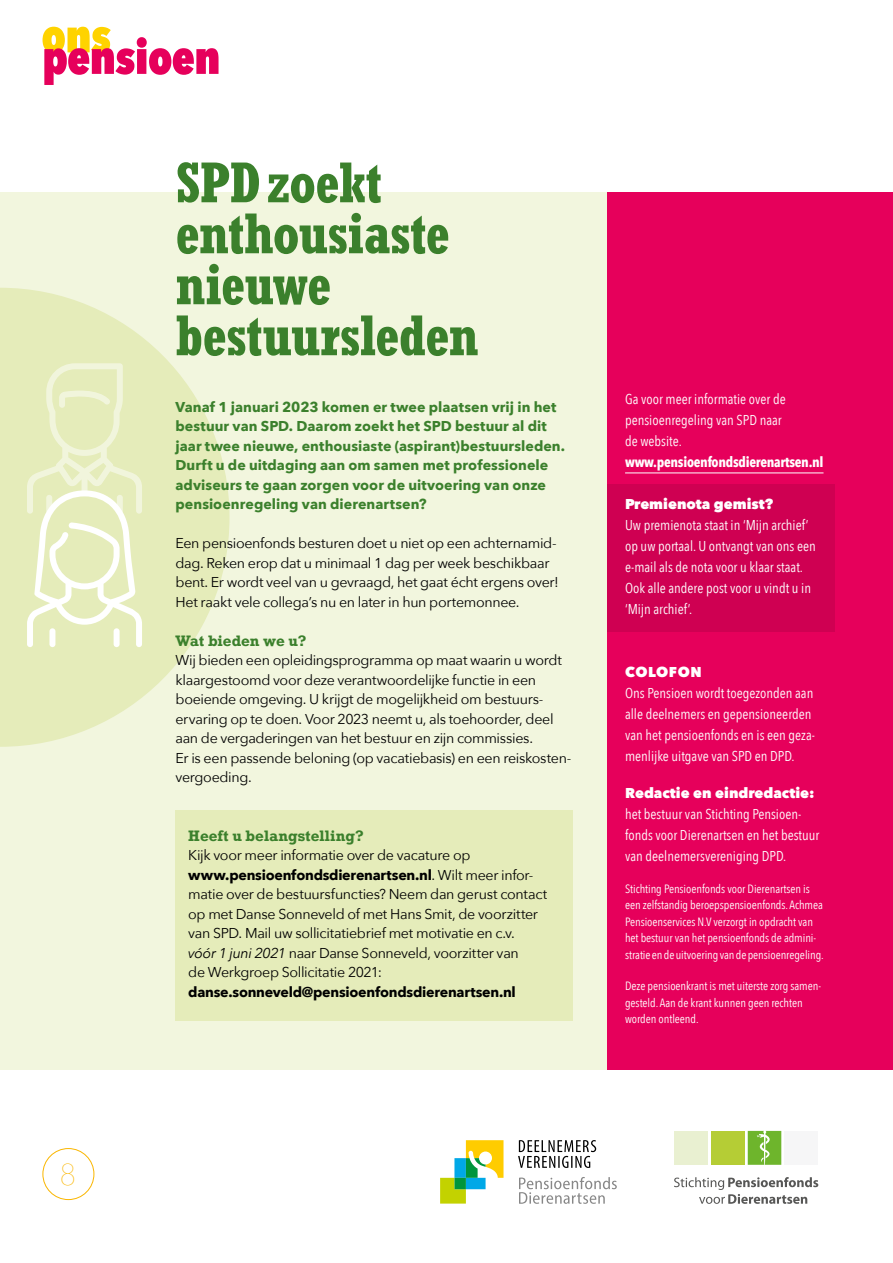
<style>
.page{position:relative;width:893px;height:1263px;background:#fff}
.page>*{position:absolute;margin:0;border:0;box-sizing:border-box;transform-origin:0 0}
.t1{font:700 condensed 54px/51px "Rockwell Nova";letter-spacing:-.015em;color:#3b802c}
.t2{font:200 30px "Avenir Next";color:#fab600}
.t3{font:14.25px/19.5px "Avenir Next";letter-spacing:-.025em;color:#000}
.t4{font:14.25px/21px "Avenir Next Condensed";color:#fff}
.t5{font:700 14.25px/19.5px "Avenir Next";letter-spacing:.005em;color:#3b802c}
.t6{font:700 14.25px "Avenir Next";letter-spacing:-.015em;color:#000}
.t7{font:800 14.25px "Avenir Next";color:#fff}
.t8{font:700 14.25px "Rockwell Nova";letter-spacing:.005em;color:#3b802c}
.t9{font:700 14.25px "Avenir Next Condensed";letter-spacing:-.02em;color:#fff}
.t10{font:800 14.25px "Avenir Next";letter-spacing:.04em;color:#fff}
.t11{font:12px/16.5px "Avenir Next Condensed";letter-spacing:-.005em;color:#fff}
.s1{font-weight:700}
.s2{font-style:italic}
</style>
<div class="page">
<div style="left:0;top:193px;width:608px;height:877px;background:#f2f6de"></div>
<div style="left:176px;top:810px;width:397px;height:211px;background:#e5ecba"></div>
<svg style="left:0;top:288px;width:230px;height:459px;fill:#e5ecba"></svg>
<div style="left:43px;top:1148px;width:51px;height:52px;border:1px solid #fab600;border-radius:50%"></div>
<svg style="left:43px;top:27px;width:176px;height:58px"></svg>
<div style="left:607px;top:193px;width:286px;height:877px;background:#e6005b"></div>
<div style="left:607px;top:484px;width:228px;height:147px;background:#cf0052"></div>
<hr style="left:625px;top:473px;width:198px;height:1px;background:#fff">
<div style="left:674px;top:1131px;width:34px;height:34px;background:#e9f0d1"></div>
<div style="left:711px;top:1131px;width:33px;height:34px;background:#b5cd35"></div>
<div style="left:784px;top:1131px;width:34px;height:34px;background:#f6f6f7"></div>
<svg style="left:674px;top:1177px;width:144px;height:27px"></svg>
<svg style="left:748px;top:1131px;width:33px;height:34px"></svg>
<svg style="left:518px;top:1140px;width:78px;height:28px"></svg>
<svg style="left:519px;top:1177px;width:98px;height:27px"></svg>
<svg style="left:440px;top:1140px;width:63px;height:63px"></svg>
<svg style="left:27px;top:363px;width:115px;height:284px;background:#e9efc7"></svg>
<h2 class="t2" style="left:59px;top:1149px;width:18px">8</h2>
<h1 class="t1" style="left:176px;top:157px;width:305px">SPD zoekt enthousiaste nieuwe bestuursleden</h1>
<p class="t5" style="left:176px;top:397px;width:391px">Vanaf 1 januari 2023 komen er twee plaatsen vrij in het bestuur van SPD. Daarom zoekt het SPD bestuur al dit jaar twee nieuwe, enthousiaste (aspirant)bestuursleden.<br>Durft u de uitdaging aan om samen met professionele adviseurs te gaan zorgen voor de uitvoering van onze pensioenregeling van dierenartsen?</p>
<p class="t3" style="left:176px;top:533px;width:385px">Een pensioenfonds besturen doet u niet op een achternamid&shy;dag. Reken erop dat u minimaal 1 dag per week beschikbaar bent. Er wordt veel van u gevraagd, het gaat écht ergens over!<br>Het raakt vele collega’s nu en later in hun portemonnee.</p>
<p class="t8" style="left:176px;top:631px;width:132px">Wat bieden we u?</p>
<p class="t3" style="left:176px;top:650px;width:397px">Wij bieden een opleidingsprogramma op maat waarin u wordt klaargestoomd voor deze verantwoordelijke functie in een boeiende omgeving. U krijgt de mogelijkheid om bestuurs&shy;ervaring op te doen. Voor 2023 neemt u, als toehoorder, deel aan de vergaderingen van het bestuur en zijn commissies.<br>Er is een passende beloning (op vacatiebasis) en een reiskosten&shy;vergoeding.</p>
<p class="t8" style="left:188px;top:826px;width:177px">Heeft u belangstelling?</p>
<p class="t3" style="left:188px;top:845px;width:361px">Kijk voor meer informatie over de vacature op <span class="s1">www.pensioenfondsdierenartsen.nl</span>. Wilt meer infor&shy;matie over de bestuursfuncties? Neem dan gerust contact op met Danse Sonneveld of met Hans Smit, de voorzitter van SPD. Mail uw sollicitatiebrief met motivatie en c.v.<br><span class="s2">vóór 1 juni 2021</span> naar Danse Sonneveld, voorzitter van<br>de Werkgroep Sollicitatie 2021:</p>
<p class="t6" style="left:188px;top:979px;width:329px">danse.sonneveld@pensioenfondsdierenartsen.nl</p>
<p class="t4" style="left:625px;top:388px;width:162px">Ga voor meer informatie over de pensioenregeling van SPD naar de website.</p>
<p class="t9" style="left:625px;top:454px;width:200px">www.pensioenfondsdierenartsen.nl</p>
<p class="t7" style="left:625px;top:495px;width:150px">Premienota gemist?</p>
<p class="t4" style="left:625px;top:514px;width:192px">Uw premienota staat in ‘Mijn archief’ op uw portaal. U ontvangt van ons een e-mail als de nota voor u klaar staat.<br>Ook alle andere post voor u vindt u in ‘Mijn archief’.</p>
<p class="t10" style="left:625px;top:663px;width:78px">COLOFON</p>
<p class="t4" style="left:625px;top:682px;width:191px">Ons Pensioen wordt toegezonden aan alle deelnemers en gepensioneerden van het pensioenfonds en is een geza&shy;menlijke uitgave van SPD en DPD.</p>
<p class="t7" style="left:625px;top:784px;width:191px">Redactie en eindredactie:</p>
<p class="t4" style="left:625px;top:803px;width:196px">het bestuur van Stichting Pensioen&shy;fonds voor Dierenartsen en het bestuur van deelnemersvereniging DPD.</p>
<p class="t11" style="left:625px;top:879px;width:200px">Stichting Pensioenfonds voor Dierenartsen is een zelfstandig beroepspensioenfonds. Achmea Pensioenservices N.V verzorgt in opdracht van het bestuur van het pensioenfonds de admini&shy;stratie en de uitvoering van de pensioenregeling.</p>
<p class="t11" style="left:625px;top:977px;width:197px">Deze pensioenkrant is met uiterste zorg samen&shy;gesteld. Aan de krant kunnen geen rechten worden ontleend.</p>
</div>
